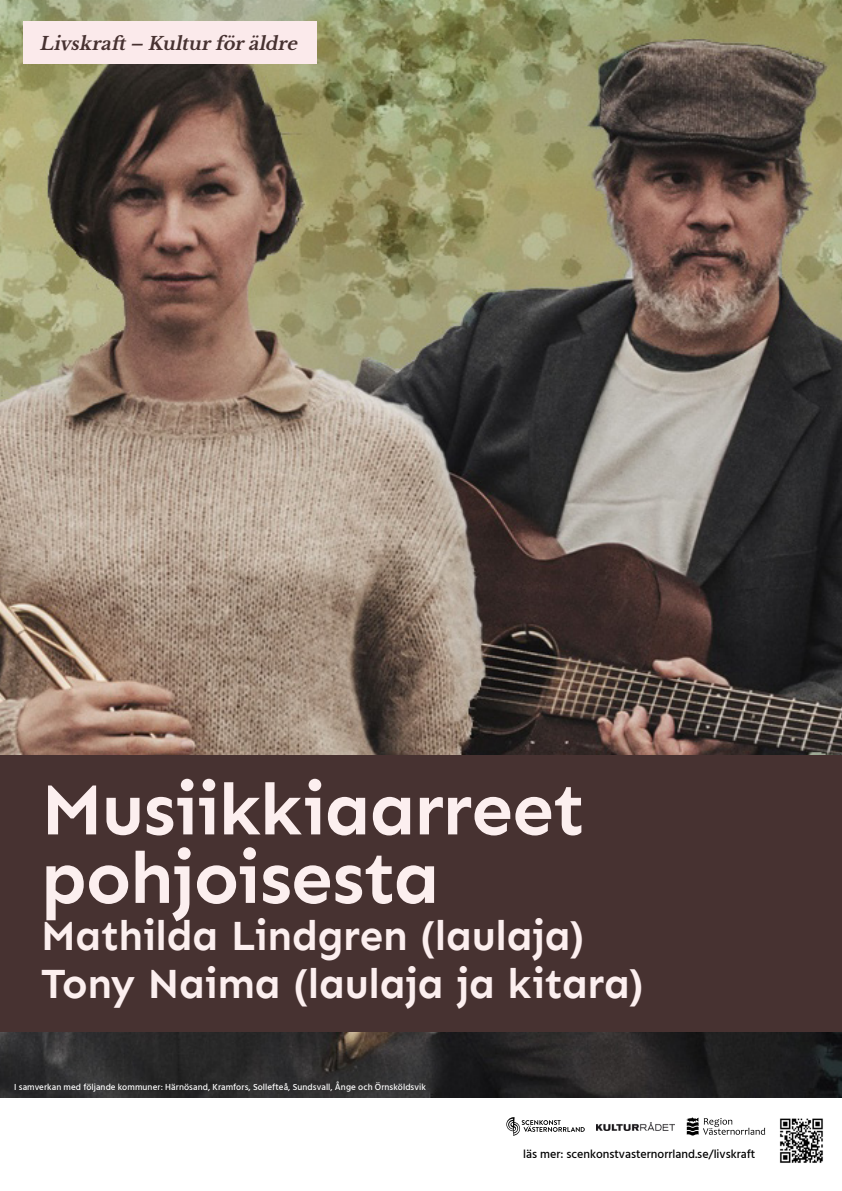
<style>
.page{position:relative;width:842px;height:1191px;background:#fff}
.page>*{position:absolute;margin:0;border:0;box-sizing:border-box;transform-origin:0 0}
.t1{font:700 74.2px/68.5px "Sen";letter-spacing:-.02em;color:#fcefef}
.t2{font:700 41.8px/47.5px "Sen";letter-spacing:-.015em;color:#fcefef}
.t3{font:italic 700 18px "Libre Baskerville";color:#473231}
.t4{font:500 12px "Hind";color:#000}
.t5{font:500 9px "Hind";letter-spacing:.01em;color:#fff}
</style>
<div class="page">
<img style="left:0;top:0;width:842px;height:1097px">
<svg style="left:506px;top:1117px;width:79px;height:18px"></svg>
<svg style="left:687px;top:1117px;width:78px;height:18px"></svg>
<img style="left:596px;top:1122px;width:78px;height:8px">
<img style="left:779px;top:1118px;width:44px;height:45px">
<div style="left:23px;top:21px;width:294px;height:43px;background:#fbeaeb"></div>
<div style="left:0;top:755px;width:842px;height:276px;background:#473231"></div>
<h3 class="t3" style="left:40px;top:32px;width:263px">Livskraft – Kultur för äldre</h3>
<h1 class="t1" style="left:41px;top:775px;width:546px">Musiikkiaarreet pohjoisesta</h1>
<h2 class="t2" style="left:41px;top:913px;width:604px">Mathilda Lindgren (laulaja)<br>Tony Naima (laulaja ja kitara)</h2>
<p class="t5" style="left:14px;top:1081px;width:413px">I samverkan med följande kommuner: Härnösand, Kramfors, Sollefteå, Sundsvall, Ånge och Örnsköldsvik</p>
<h3 class="t4" style="left:523px;top:1146px;width:234px">läs mer: scenkonstvasternorrland.se/livskraft</h3>
</div>
